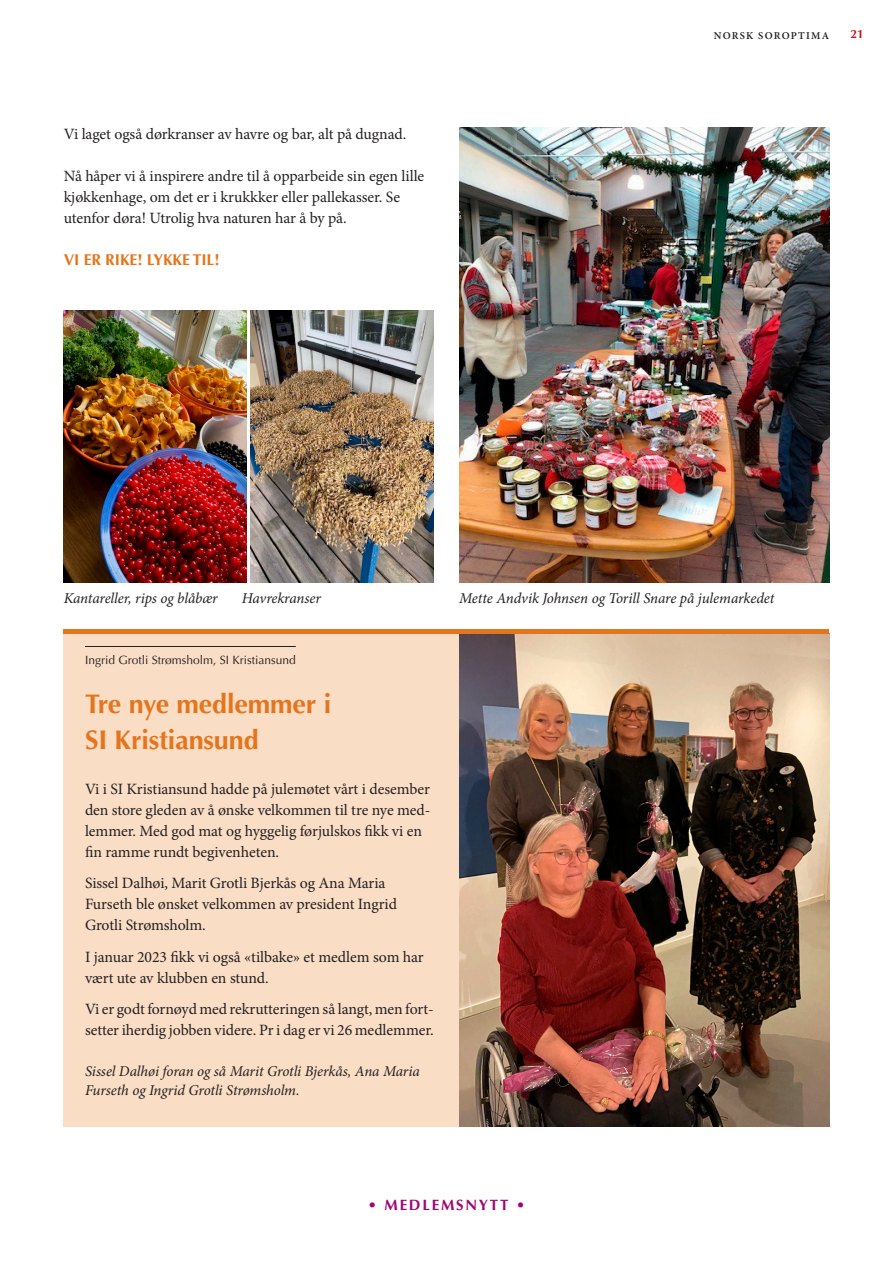
<style>
.page{position:relative;width:893px;height:1263px;background:#fff}
.page>*{position:absolute;margin:0;border:0;box-sizing:border-box;transform-origin:0 0}
.t1{font:700 27px/36px "Optima LT Std";letter-spacing:-.005em;color:#e5751d}
.t2{font:15.75px/21px "Minion Pro";letter-spacing:-.005em;color:#231f20}
.t3{font:700 15.75px "Optima LT Std";letter-spacing:-.005em;color:#e5751d}
.t4{font:italic 15px/19.5px "Minion Pro";letter-spacing:-.01em;color:#231f20}
.t5{font:700 15px "Optima LT Std";letter-spacing:.12em;color:#a10573}
.t6{font:12px "Optima LT Std";color:#231f20}
.t7{font:700 12px "Optima LT Std";color:#cd151d}
.t8{font:600 10.5px "Minion Pro";letter-spacing:.115em;color:#231f20}
</style>
<div class="page">
<div style="left:64px;top:634px;width:765px;height:493px;background:#faddc5"></div>
<hr style="left:85px;top:646px;width:211px;height:1px;background:#231f20">
<img style="left:64px;top:310px;width:183px;height:273px">
<img style="left:251px;top:310px;width:183px;height:273px">
<img style="left:459px;top:128px;width:370px;height:454px">
<img style="left:459px;top:634px;width:370px;height:493px">
<div style="left:64px;top:629px;width:765px;height:5px;background:#e5751d"></div>
<p class="t2" style="left:64px;top:124px;width:344px">Vi laget også dørkranser av havre og bar, alt på dugnad.</p>
<p class="t2" style="left:64px;top:166px;width:362px">Nå håper vi å inspirere andre til å opparbeide sin egen lille kjøkkenhage, om det er i krukkker eller pallekasser. Se utenfor døra! Utrolig hva naturen har å by på.</p>
<p class="t3" style="left:64px;top:251px;width:157px">VI ER RIKE! LYKKE TIL!</p>
<p class="t8" style="left:714px;top:28px;width:117px">NORSK SOROPTIMA</p>
<p class="t7" style="left:850px;top:27px;width:15px">21</p>
<p class="t4" style="left:64px;top:588px;width:155px">Kantareller, rips og blåbær</p>
<p class="t4" style="left:242px;top:588px;width:81px">Havrekranser</p>
<p class="t4" style="left:459px;top:588px;width:317px">Mette Andvik Johnsen og Torill Snare på julemarkedet</p>
<p class="t6" style="left:85px;top:653px;width:212px">Ingrid Grotli Strømsholm, SI Kristiansund</p>
<h1 class="t1" style="left:85px;top:686px;width:248px">Tre nye medlemmer i<br>SI Kristiansund</h1>
<p class="t2" style="left:85px;top:778px;width:347px">Vi i SI Kristiansund hadde på julemøtet vårt i desember den store gleden av å ønske velkommen til tre nye med&shy;lemmer. Med god mat og hyggelig førjulskos fikk vi en fin ramme rundt begivenheten.</p>
<p class="t2" style="left:85px;top:873px;width:314px">Sissel Dalhøi, Marit Grotli Bjerkås og Ana Maria<br>Furseth ble ønsket velkommen av president Ingrid<br>Grotli Strømsholm.</p>
<p class="t2" style="left:85px;top:946px;width:340px">I januar 2023 fikk vi også «tilbake» et medlem som har vært ute av klubben en stund.</p>
<p class="t2" style="left:85px;top:999px;width:350px">Vi er godt fornøyd med rekrutteringen så langt, men fort&shy;setter iherdig jobben videre. Pr i dag er vi 26 medlemmer.</p>
<p class="t4" style="left:85px;top:1061px;width:336px">Sissel Dalhøi foran og så Marit Grotli Bjerkås, Ana Maria<br>Furseth og Ingrid Grotli Strømsholm.</p>
<p class="t5" style="left:368px;top:1196px;width:159px">• MEDLEMSNYTT •</p>
</div>
